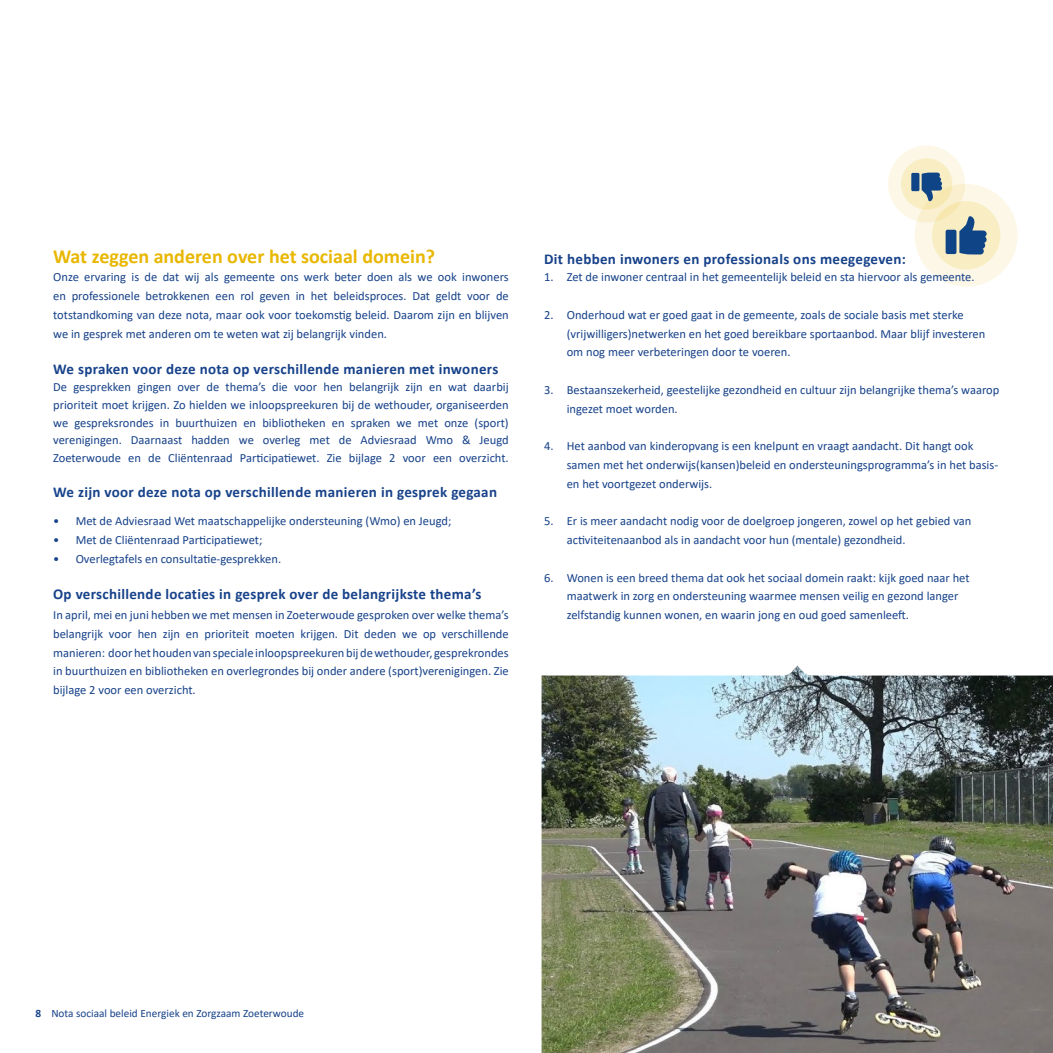
<style>
.page{position:relative;width:1053px;height:1053px;background:#fff}
.page>*{position:absolute;margin:0;border:0;box-sizing:border-box;transform-origin:0 0}
.t1{font:700 20px "Calibri";color:#e9b700}
.t2{font:700 15px "Calibri";letter-spacing:.02em;color:#17428a}
.t3{font:12.5px/18.8px "Calibri";color:#17428a}
.t4{font:11.25px "Calibri";color:#17428a}
.s1{font-weight:700}
</style>
<div class="page">
<img style="left:541px;top:665px;width:511px;height:387px">
<div style="left:914px;top:184px;width:103px;height:103px;background:#fcf7e6;border-radius:50%"></div>
<div style="left:931px;top:201px;width:69px;height:68px;background:#f9edc3;border-radius:50%"></div>
<svg style="left:945px;top:216px;width:42px;height:38px"></svg>
<svg style="left:888px;top:145px;width:77px;height:77px;background:#fbf4dd"></svg>
<svg style="left:900px;top:158px;width:52px;height:52px"></svg>
<svg style="left:911px;top:172px;width:31px;height:29px"></svg>
<h1 class="t1" style="left:53px;top:242px;width:383px">Wat zeggen anderen over het sociaal domein?</h1>
<p class="t3" style="left:53px;top:267px;width:457px;text-align:justify">Onze ervaring is de dat wij als gemeente ons werk beter doen als we ook inwoners en professionele betrokkenen een rol geven in het beleidsproces. Dat geldt voor de totstandkoming van deze nota, maar ook voor toekomstig beleid. Daarom zijn en blijven we in gesprek met anderen om te weten wat zij belangrijk vinden.</p>
<p class="t2" style="left:53px;top:358px;width:446px">We spraken voor deze nota op verschillende manieren met inwoners</p>
<p class="t3" style="left:53px;top:378px;width:457px;line-height:17.5px;text-align:justify">De gesprekken gingen over de thema’s die voor hen belangrijk zijn en wat daarbij prioriteit moet krijgen. Zo hielden we inloopspreekuren bij de wethouder, organiseerden we gespreksrondes in buurthuizen en bibliotheken en spraken we met onze (sport) verenigingen. Daarnaast hadden we overleg met de Adviesraad Wmo &amp; Jeugd Zoeterwoude en de Cliëntenraad Participatiewet. Zie bijlage 2 voor een overzicht.</p>
<p class="t2" style="left:53px;top:481px;width:445px">We zijn voor deze nota op verschillende manieren in gesprek gegaan</p>
<p class="t3" style="left:53px;top:511px;width:400px">• Met de Adviesraad Wet maatschappelijke ondersteuning (Wmo) en Jeugd;</p>
<p class="t3" style="left:53px;top:530px;width:211px">• Met de Cliëntenraad Participatiewet;</p>
<p class="t3" style="left:53px;top:549px;width:229px">• Overlegtafels en consultatie-gesprekken.</p>
<p class="t2" style="left:53px;top:583px;width:429px">Op verschillende locaties in gesprek over de belangrijkste thema’s</p>
<p class="t3" style="left:53px;top:605px;width:457px;text-align:justify">In april, mei en juni hebben we met mensen in Zoeterwoude gesproken over welke thema’s belangrijk voor hen zijn en prioriteit moeten krijgen. Dit deden we op verschillende manieren: doorhethoudenvanspeciale inloopspreekurenbijdewethouder, gesprekrondes in buurthuizen en bibliotheken en overlegrondes bij onder andere (sport)verenigingen. Zie bijlage 2 voor een overzicht.</p>
<p class="t2" style="left:544px;top:248px;width:363px">Dit hebben inwoners en professionals ons meegegeven:</p>
<p class="t3" style="left:544px;top:267px;width:432px">1. Zet de inwoner centraal in het gemeentelijk beleid en sta hiervoor als gemeente.</p>
<p class="t3" style="left:566px;top:305px;width:420px;text-indent:-22px">2. Onderhoud wat er goed gaat in de gemeente, zoals de sociale basis met sterke (vrijwilligers)netwerken en het goed bereikbare sportaanbod. Maar blijf investeren om nog meer verbeteringen door te voeren.</p>
<p class="t3" style="left:566px;top:380px;width:434px;text-indent:-22px">3. Bestaanszekerheid, geestelijke gezondheid en cultuur zijn belangrijke thema’s waarop ingezet moet worden.</p>
<p class="t3" style="left:566px;top:436px;width:433px;text-indent:-22px">4. Het aanbod van kinderopvang is een knelpunt en vraagt aandacht. Dit hangt ook samen met het onderwijs(kansen)beleid en ondersteuningsprogramma’s in het basis&shy;en het voortgezet onderwijs.</p>
<p class="t3" style="left:566px;top:511px;width:406px;text-indent:-22px">5. Er is meer aandacht nodig voor de doelgroep jongeren, zowel op het gebied van activiteitenaanbod als in aandacht voor hun (mentale) gezondheid.</p>
<p class="t3" style="left:566px;top:567px;width:404px;text-indent:-22px">6. Wonen is een breed thema dat ook het sociaal domein raakt: kijk goed naar het maatwerk in zorg en ondersteuning waarmee mensen veilig en gezond langer zelfstandig kunnen wonen, en waarin jong en oud goed samenleeft.</p>
<p class="t4" style="left:35px;top:1005px;width:270px"><span class="s1">8</span> Nota sociaal beleid Energiek en Zorgzaam Zoeterwoude</p>
</div>
